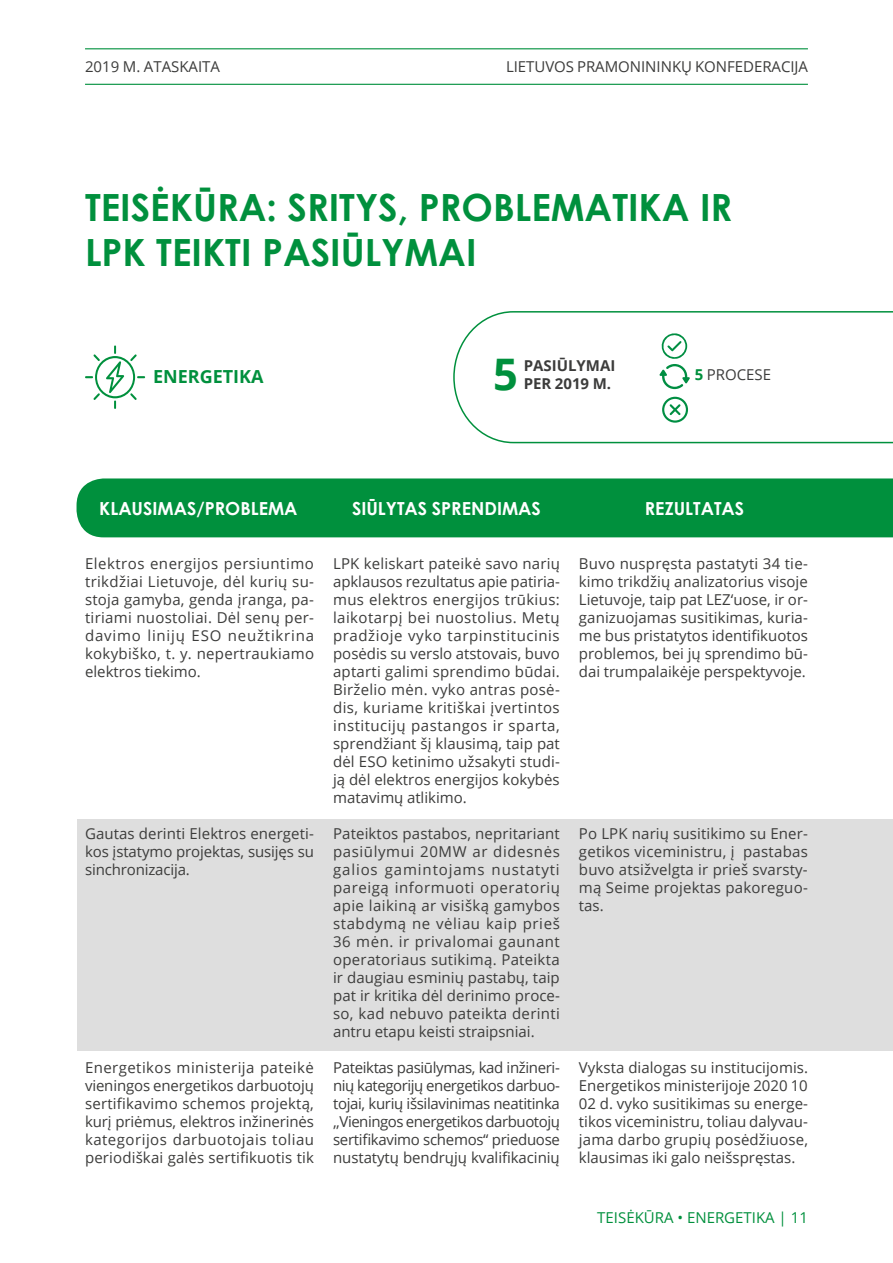
<style>
.page{position:relative;width:893px;height:1263px;background:#fff}
.page>*{position:absolute;margin:0;border:0;box-sizing:border-box;transform-origin:0 0}
.t1{font:700 43.5px "Open Sans";color:#00903d}
.t2{font:700 37.5px/45px "Century Gothic";color:#00903d}
.t3{font:700 18px "Century Gothic";color:#fff}
.t4{font:700 18px "Open Sans";color:#00903d}
.t5{font:15px/18px "Open Sans";color:#3c3c3b;text-align:justify}
.t6{font:15px "Open Sans";color:#00903d}
.t7{font:700 15px "Open Sans";color:#3c3c3b}
.s1{font-weight:700;color:#00903d}
</style>
<div class="page">
<hr style="left:85px;top:48px;width:723px;height:1px;background:#00903d">
<hr style="left:85px;top:84px;width:723px;height:1px;background:#00903d">
<div style="left:77px;top:478px;width:816px;height:59px;background:#00903d"></div>
<div style="left:77px;top:819px;width:816px;height:231px;background:#dedede"></div>
<svg style="left:85px;top:345px;width:60px;height:64px"></svg>
<svg style="left:453px;top:311px;width:440px;height:133px"></svg>
<p class="t5" style="left:85px;top:57px;width:137px">2019 M. ATASKAITA</p>
<p class="t5" style="left:506px;top:57px;width:304px">LIETUVOS PRAMONININKŲ KONFEDERACIJA</p>
<h2 class="t2" style="left:85px;top:183px;width:649px">TEISĖKŪRA: SRITYS, PROBLEMATIKA IR<br>LPK TEIKTI PASIŪLYMAI</h2>
<p class="t4" style="left:153px;top:364px;width:112px">ENERGETIKA</p>
<h1 class="t1" style="left:493px;top:344px;width:26px">5</h1>
<p class="t7" style="left:524px;top:355px;width:93px">PASIŪLYMAI</p>
<p class="t7" style="left:524px;top:373px;width:89px">PER 2019 M.</p>
<p class="t5" style="left:695px;top:365px;width:78px"><span class="s1">5</span> PROCESE</p>
<p class="t3" style="left:99px;top:494px;width:200px">KLAUSIMAS/PROBLEMA</p>
<p class="t3" style="left:352px;top:494px;width:190px">SIŪLYTAS SPRENDIMAS</p>
<p class="t3" style="left:645px;top:494px;width:101px">REZULTATAS</p>
<p class="t5" style="left:85px;top:554px;width:231px">Elektros energijos persiuntimo trikdžiai Lietuvoje, dėl kurių su&shy;stoja gamyba, genda įranga, pa&shy;tiriami nuostoliai. Dėl senų per&shy;davimo linijų ESO neužtikrina kokybiško, t. y. nepertraukiamo elektros tiekimo.</p>
<p class="t5" style="left:85px;top:824px;width:231px">Gautas derinti Elektros energeti&shy;kos įstatymo projektas, susijęs su sinchronizacija.</p>
<p class="t5" style="left:85px;top:1058px;width:231px">Energetikos ministerija pateikė vieningos energetikos darbuotojų sertifikavimo schemos projektą, kurį priėmus, elektros inžinerinės kategorijos darbuotojais toliau periodiškai galės sertifikuotis tik</p>
<p class="t5" style="left:333px;top:554px;width:228px">LPK keliskart pateikė savo narių apklausos rezultatus apie patiria&shy;mus elektros energijos trūkius: laikotarpį bei nuostolius. Metų pradžioje vyko tarpinstitucinis posėdis su verslo atstovais, buvo aptarti galimi sprendimo būdai.<br>Birželio mėn. vyko antras posė&shy;dis, kuriame kritiškai įvertintos institucijų pastangos ir sparta, sprendžiant šį klausimą, taip pat dėl ESO ketinimo užsakyti studi&shy;ją dėl elektros energijos kokybės matavimų atlikimo.</p>
<p class="t5" style="left:333px;top:824px;width:228px">Pateiktos pastabos, nepritariant pasiūlymui 20MW ar didesnės galios gamintojams nustatyti pareigą informuoti operatorių apie laikiną ar visišką gamybos stabdymą ne vėliau kaip prieš 36 mėn. ir privalomai gaunant operatoriaus sutikimą. Pateikta ir daugiau esminių pastabų, taip pat ir kritika dėl derinimo proce&shy;so, kad nebuvo pateikta derinti antru etapu keisti straipsniai.</p>
<p class="t5" style="left:333px;top:1058px;width:228px">Pateiktas pasiūlymas, kad inžineri&shy;nių kategorijų energetikos darbuo&shy;tojai, kurių išsilavinimas neatitinka ,,Vieningos energetikos darbuotojų sertifikavimo schemos“ prieduose nustatytų bendrųjų kvalifikacinių</p>
<p class="t5" style="left:579px;top:554px;width:230px">Buvo nuspręsta pastatyti 34 tie&shy;kimo trikdžių analizatorius visoje Lietuvoje, taip pat LEZ‘uose, ir or&shy;ganizuojamas susitikimas, kuria&shy;me bus pristatytos identifikuotos problemos, bei jų sprendimo bū&shy;dai trumpalaikėje perspektyvoje.</p>
<p class="t5" style="left:579px;top:824px;width:230px">Po LPK narių susitikimo su Ener&shy;getikos viceministru, į pastabas buvo atsižvelgta ir prieš svarsty&shy;mą Seime projektas pakoreguo&shy;tas.</p>
<p class="t5" style="left:579px;top:1058px;width:231px">Vyksta dialogas su institucijomis.<br>Energetikos ministerijoje 2020 10<br>02 d. vyko susitikimas su energe&shy;tikos viceministru, toliau dalyvau&shy;jama darbo grupių posėdžiuose, klausimas iki galo neišspręstas.</p>
<p class="t6" style="left:597px;top:1207px;width:212px">TEISĖKŪRA • ENERGETIKA | 11</p>
</div>
